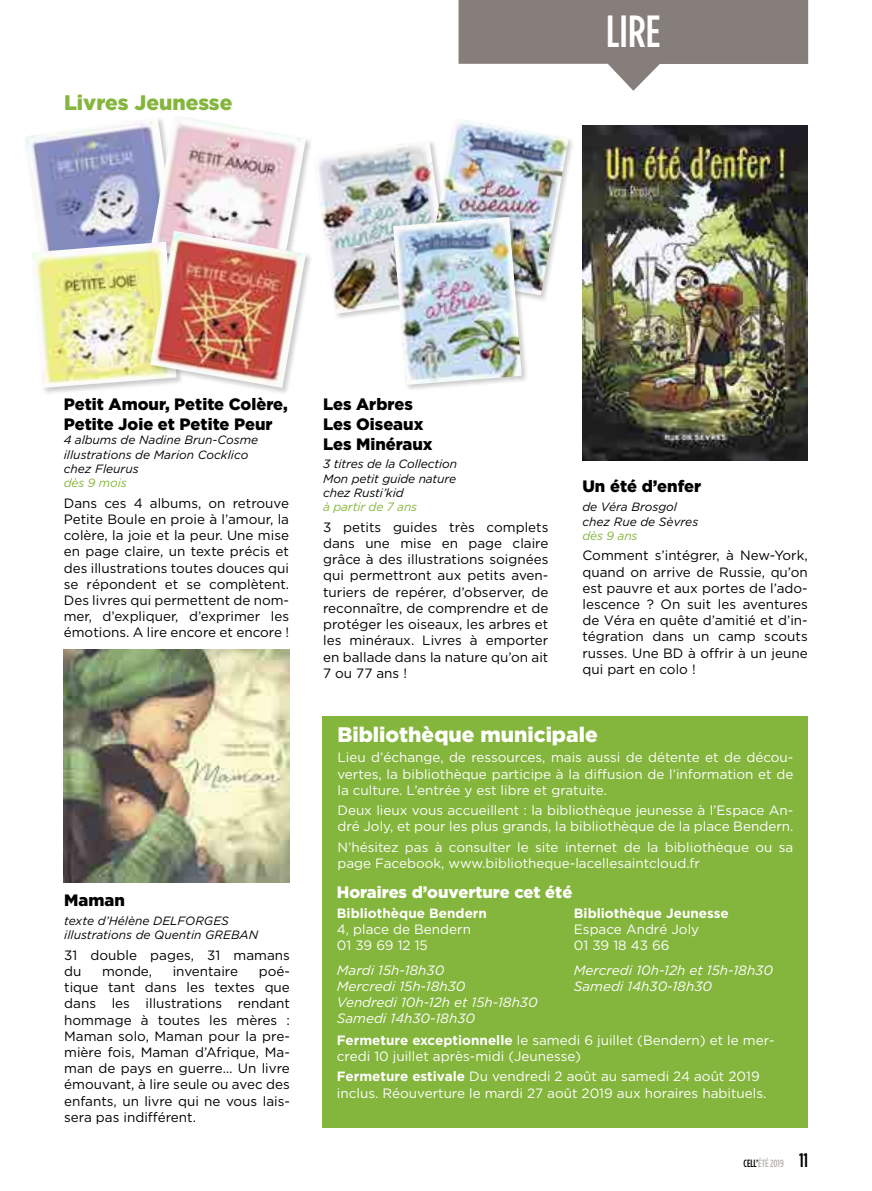
<style>
.page{position:relative;width:872px;height:1191px;background:#fff}
.page>*{position:absolute;margin:0;border:0;box-sizing:border-box;transform-origin:0 0}
.t1{font:500 condensed 45px "Gotham";color:#fff}
.t2{font:900 21px "Gotham";color:#fff}
.t3{font:900 21px "Gotham";color:#84b53c}
.t4{font:900 16.5px/19.8px "Gotham";color:#000}
.t5{font:900 16.5px "Gotham";color:#fff}
.t6{font:13.5px/16.2px "Gotham";color:#000;text-align:justify}
.t7{font:13.5px/16.2px "Gotham";color:#fff}
.t8{font:italic 13.5px/16.2px "Gotham";color:#fff}
.t9{font:700 13.5px "Gotham";color:#fff}
.t10{font:italic 12px/14.4px "Gotham";color:#000}
.t11{font:italic 12px "Gotham";letter-spacing:-.01em;color:#84b53c}
.t12{font:500 condensed 10.5px "Gotham";color:#b7b2ae}
.s1{font-weight:700}
.s2{color:#000}
.s3{font-size:19.5px;color:#000}
</style>
<div class="page">
<div style="left:323px;top:716px;width:485px;height:411px;background:#84b53c"></div>
<svg style="left:458px;top:0;width:350px;height:91px"></svg>
<img style="left:582px;top:125px;width:225px;height:336px">
<img style="left:64px;top:649px;width:225px;height:233px">
<img style="left:25px;top:122px;width:124px;height:119px">
<div style="left:149px;top:115px;width:164px;height:165px;background:#000;opacity:.2"></div>
<img style="left:150px;top:116px;width:156px;height:114px">
<div style="left:31px;top:241px;width:152px;height:153px;background:#000;opacity:.2"></div>
<img style="left:32px;top:242px;width:117px;height:146px">
<div style="left:149px;top:230px;width:164px;height:165px;background:#000;opacity:.2"></div>
<img style="left:150px;top:231px;width:156px;height:157px">
<div style="left:313px;top:139px;width:145px;height:182px;background:#000;opacity:.2"></div>
<img style="left:314px;top:140px;width:112px;height:174px">
<div style="left:426px;top:118px;width:150px;height:184px;background:#000;opacity:.2"></div>
<img style="left:427px;top:118px;width:141px;height:177px">
<div style="left:392px;top:216px;width:137px;height:176px;background:#000;opacity:.2"></div>
<img style="left:393px;top:217px;width:129px;height:168px">
<h2 class="t3" style="left:64px;top:91px;width:170px">Livres Jeunesse</h2>
<h1 class="t1" style="left:606px;top:6px;width:56px">LIRE</h1>
<p class="t4" style="left:64px;top:394px;width:226px">Petit Amour, Petite Colère,<br>Petite Joie et Petite Peur</p>
<p class="t10" style="left:64px;top:433px;width:196px">4 albums de Nadine Brun-Cosme illustrations de Marion Cocklico chez Fleurus</p>
<p class="t11" style="left:64px;top:476px;width:64px">dès 9 mois</p>
<p class="t6" style="left:64px;top:495px;width:227px">Dans ces 4 albums, on retrouve Petite Boule en proie à l’amour, la colère, la joie et la peur. Une mise en page claire, un texte précis et des illustrations toutes douces qui se répondent et se complètent.<br>Des livres qui permettent de nom&shy;mer, d’expliquer, d’exprimer les émotions. A lire encore et encore !</p>
<p class="t4" style="left:64px;top:890px;width:62px">Maman</p>
<p class="t10" style="left:64px;top:913px;width:195px">texte d’Hélène DELFORGES illustrations de Quentin GREBAN</p>
<p class="t6" style="left:64px;top:946px;width:227px">31 double pages, 31 mamans du</p>
<p class="t6" style="left:64px;top:962px;width:227px;text-indent:194px">poé&shy;tique tant dans les textes que dans les illustrations rendant hommage à toutes les mères :<br>Maman solo, Maman pour la pre&shy;mière fois, Maman d’Afrique, Ma&shy;man de pays en guerre… Un livre émouvant, à lire seule ou avec des enfants, un livre qui ne vous lais&shy;sera pas indifférent.</p>
<p class="t6" style="left:102px;top:962px;width:52px">monde,</p>
<p class="t6" style="left:173px;top:962px;width:67px">inventaire</p>
<p class="t4" style="left:323px;top:394px;width:111px">Les Arbres<br>Les Oiseaux<br>Les Minéraux</p>
<p class="t10" style="left:323px;top:457px;width:135px;text-align:justify">3 titres de la Collection Mon petit guide nature chez Rusti’kid</p>
<p class="t11" style="left:323px;top:500px;width:96px">à partir de 7 ans</p>
<p class="t6" style="left:323px;top:519px;width:227px">3 petits guides très complets dans une mise en page claire grâce à des illustrations soignées qui permettront aux petits aven&shy;turiers de repérer, d’observer, de reconnaître, de comprendre et de protéger les oiseaux, les arbres et les minéraux. Livres à emporter en ballade dans la nature qu’on ait 7 ou 77 ans !</p>
<p class="t4" style="left:582px;top:476px;width:120px">Un été d’enfer</p>
<p class="t10" style="left:582px;top:499px;width:117px">de Véra Brosgol chez Rue de Sèvres</p>
<p class="t11" style="left:582px;top:529px;width:57px">dès 9 ans</p>
<p class="t6" style="left:582px;top:547px;width:227px">Comment s’intégrer, à New-York, quand on arrive de Russie, qu’on est pauvre et aux portes de l’ado&shy;lescence ? On suit les aventures de Véra en quête d’amitié et d’in&shy;tégration dans un camp scouts russes. Une BD à offrir à un jeune qui part en colo !</p>
<h2 class="t2" style="left:337px;top:722px;width:262px">Bibliothèque municipale</h2>
<p class="t7" style="left:337px;top:749px;width:457px;text-align:justify">Lieu d’échange, de ressources, mais aussi de détente et de décou&shy;vertes, la bibliothèque participe à la diffusion de l’information et de la culture. L’entrée y est libre et gratuite.</p>
<p class="t7" style="left:337px;top:802px;width:457px">Deux lieux vous accueillent : la bibliothèque jeunesse à l’Espace An&shy;dré Joly, et pour les plus grands, la bibliothèque de la place Bendern.</p>
<p class="t7" style="left:337px;top:839px;width:457px">N’hésitez pas à consulter le site internet de la bibliothèque ou sa page Facebook, www.bibliotheque-lacellesaintcloud.fr</p>
<p class="t9" style="left:337px;top:905px;width:152px">Bibliothèque Bendern</p>
<p class="t7" style="left:337px;top:920px;width:136px">4, place de Bendern<br>01 39 69 12 15</p>
<p class="t8" style="left:337px;top:961px;width:202px">Mardi 15h-18h30<br>Mercredi 15h-18h30<br>Vendredi 10h-12h et 15h-18h30<br>Samedi 14h30-18h30</p>
<p class="t5" style="left:337px;top:882px;width:237px">Horaires d’ouverture cet été</p>
<p class="t9" style="left:574px;top:905px;width:156px">Bibliothèque Jeunesse</p>
<p class="t7" style="left:574px;top:920px;width:127px">Espace André Joly<br>01 39 18 43 66</p>
<p class="t8" style="left:574px;top:961px;width:201px">Mercredi 10h-12h et 15h-18h30<br>Samedi 14h30-18h30</p>
<p class="t7" style="left:337px;top:1031px;width:439px"><span class="s1">Fermeture exceptionnelle</span> le samedi 6 juillet (Bendern) et le mer&shy;credi 10 juillet après-midi (Jeunesse)</p>
<p class="t7" style="left:337px;top:1068px;width:431px"><span class="s1">Fermeture estivale</span> Du vendredi 2 août au samedi 24 août 2019 inclus. Réouverture le mardi 27 août 2019 aux horaires habituels.</p>
<p class="t12" style="left:743px;top:1157px;width:66px"><span class="s2">CELL’</span>ÉTÉ 2019 <span class="s3">11</span></p>
</div>
